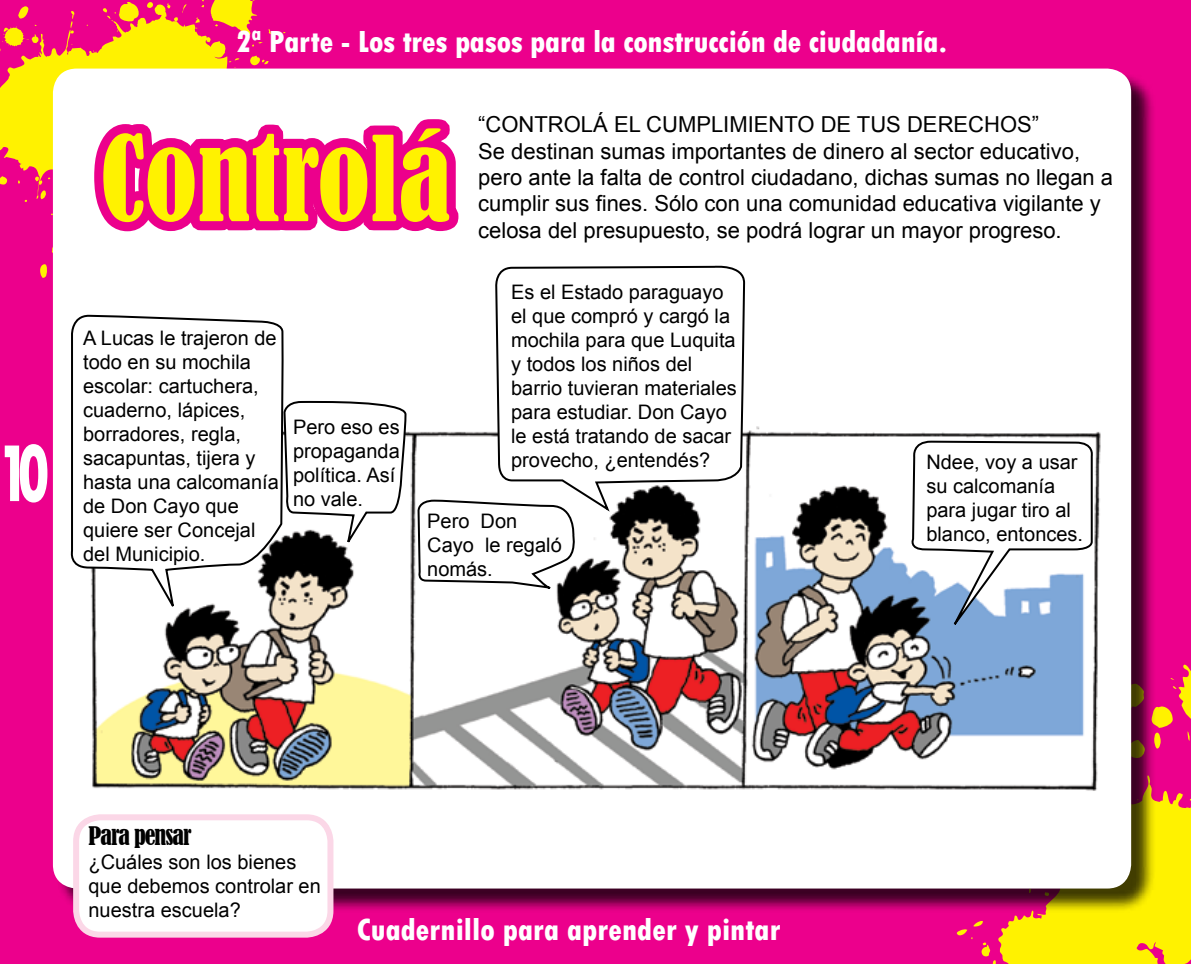
<style>
.page{position:relative;width:1191px;height:964px;background:#ec008c}
.page>*{position:absolute;margin:0;border:0;box-sizing:border-box;transform-origin:0 0}
.t1{font:condensed 109.8px "Bernard";color:#fff200}
.t2{font:800 condensed 85.2px "Tw Cen";color:#fff;scale:.75 1}
.t3{font:800 condensed 32px "Tw Cen";letter-spacing:-.01em;color:#fff}
.t4{font:condensed 24px "Bernard";letter-spacing:-.04em;color:#000}
.t5{font:22px/26.4px "Arial";color:#000}
.t6{font:20px/24px "Arial";color:#000}
</style>
<div class="page">
<svg style="left:956px;top:664px;width:235px;height:300px;fill:#fff200"></svg>
<svg style="left:0;top:0;width:316px;height:278px"></svg>
<div style="left:56px;top:71px;width:1100px;height:843px;background:#000;opacity:.75"></div>
<div style="left:53px;top:69px;width:1078px;height:819px;background:#fff;border-radius:24px"></div>
<img style="left:92px;top:426px;width:1009px;height:365px">
<svg style="left:70px;top:316px;width:214px;height:301px"></svg>
<svg style="left:282px;top:316px;width:125px;height:236px"></svg>
<svg style="left:416px;top:426px;width:163px;height:363px"></svg>
<svg style="left:494px;top:68px;width:252px;height:446px"></svg>
<svg style="left:908px;top:440px;width:186px;height:351px"></svg>
<svg style="left:81px;top:124px;width:88px;height:544px"></svg>
<svg style="left:129px;top:119px;width:330px;height:128px"></svg>
<div style="left:76px;top:817px;width:254px;height:117px;background:#fff;border-radius:24px"></div>
<div style="left:73px;top:814px;width:260px;height:123px;border:6px solid #fbd7e7;border-radius:24px"></div>
<h2 class="t2" style="left:-2px;top:423px;width:70px">10</h2>
<h3 class="t3" style="left:236px;top:23px;width:712px">2ª Parte - Los tres pasos para la construcción de ciudadanía.</h3>
<h1 class="t1" style="left:100px;top:115px;width:352px">Controlá</h1>
<p class="t5" style="left:478px;top:112px;width:636px">“CONTROLÁ EL CUMPLIMIENTO DE TUS DERECHOS”<br>Se destinan sumas importantes de dinero al sector educativo, pero ante la falta de control ciudadano, dichas sumas no llegan a cumplir sus fines. Sólo con una comunidad educativa vigilante y celosa del presupuesto, se podrá lograr un mayor progreso.</p>
<p class="t6" style="left:83px;top:326px;width:197px">A Lucas le trajeron de todo en su mochila escolar: cartuchera, cuaderno, lápices, borradores, regla, sacapuntas, tijera y hasta una calcomanía de Don Cayo que quiere ser Concejal del Municipio.</p>
<p class="t6" style="left:293px;top:415px;width:108px">Pero eso es propaganda política. Así no vale.</p>
<p class="t6" style="left:511px;top:280px;width:227px">Es el Estado paraguayo el que compró y cargó la mochila para que Luquita y todos los niños del barrio tuvieran materiales para estudiar. Don Cayo le está tratando de sacar provecho, ¿entendés?</p>
<p class="t6" style="left:427px;top:509px;width:136px">Pero Don<br>Cayo le regaló nomás.</p>
<p class="t6" style="left:926px;top:451px;width:158px">Ndee, voy a usar su calcomanía para jugar tiro al blanco, entonces.</p>
<p class="t4" style="left:88px;top:822px;width:105px">Para pensar</p>
<p class="t6" style="left:88px;top:850px;width:234px">¿Cuáles son los bienes que debemos controlar en nuestra escuela?</p>
<h3 class="t3" style="left:357px;top:911px;width:425px">Cuadernillo para aprender y pintar</h3>
</div>
